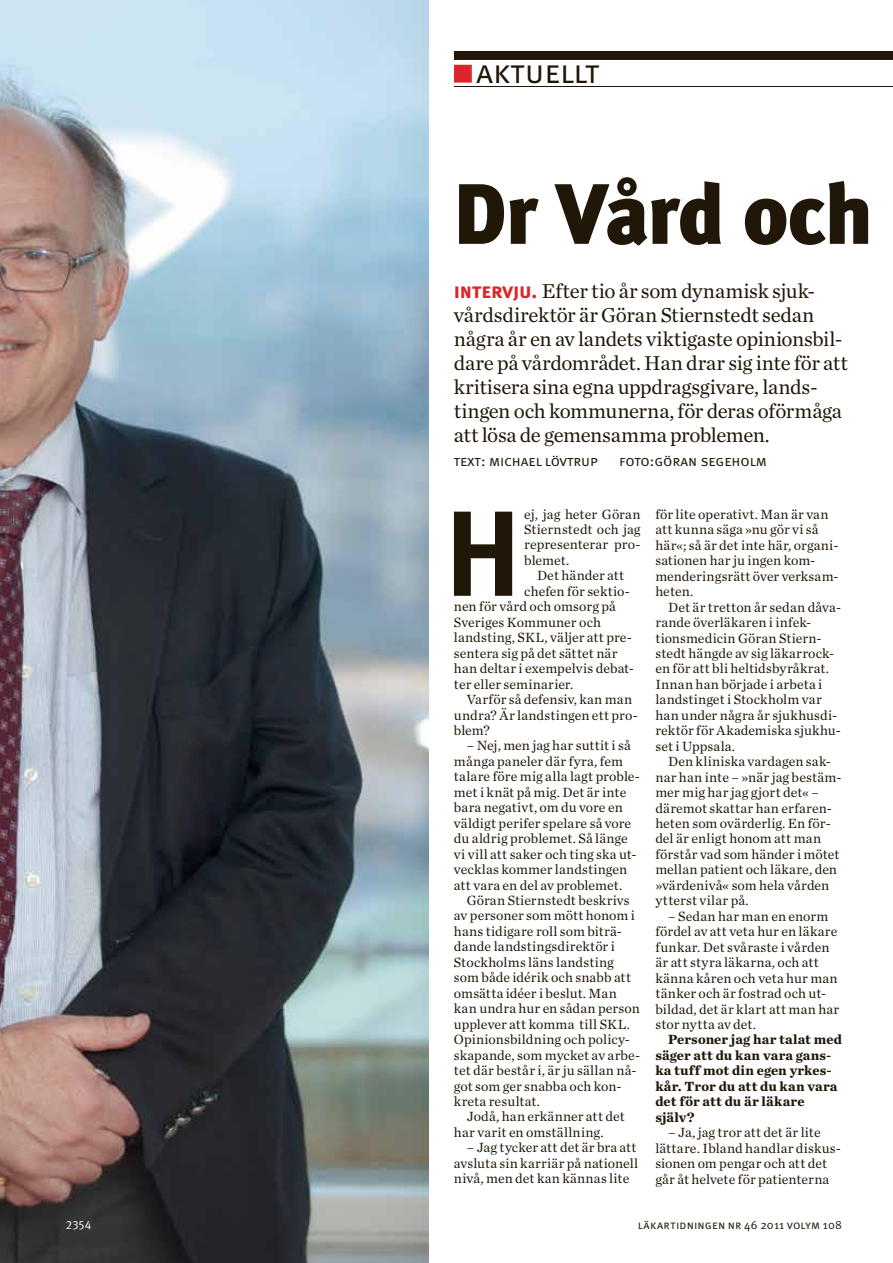
<style>
.page{position:relative;width:893px;height:1263px;background:#fff}
.page>*{position:absolute;margin:0;border:0;box-sizing:border-box;transform-origin:0 0}
.t1{font:121.05px "Meta LT Bold";color:#211709}
.t2{font:85.5px "Meta LT Black";letter-spacing:-.02em;color:#211709}
.t3{font:33px "Meta LT Normal Small Caps";color:#211709}
.t4{font:21px/24px "Chronicle LT Text";letter-spacing:-.01em;color:#211709}
.t5{font:15px "Meta LT Normal Small Caps";color:#211709}
.t6{font:13.95px/15.5px "Chronicle LT Text";letter-spacing:.01em;color:#211709}
.t7{font:700 13.95px/15.5px "Chronicle LT Text";letter-spacing:.01em;color:#211709}
.t8{font:12px "Meta LT Normal Small Caps";letter-spacing:.015em;color:#211709}
.t9{font:12px "Meta LT Normal Utilities";color:#fff}
.s1{color:#dc242a}
.s2{font-family:"Meta LT Bold Small Caps";color:#dc242a}
</style>
<div class="page">
<div style="left:454px;top:51px;width:439px;height:9px;background:#211709"></div>
<hr style="left:454px;top:86px;width:439px;height:1px;background:#211709">
<div style="left:454px;top:65px;width:18px;height:18px;border:2px solid #dc242a"></div>
<img style="left:0;top:0;width:429px;height:1263px">
<p class="t9" style="left:66px;top:1218px;width:27px">2354</p>
<h3 class="t3" style="left:454px;top:52px;width:147px"><span class="s1">■</span> aktuellt</h3>
<h2 class="t2" style="left:454px;top:163px;width:421px">Dr Vård och</h2>
<p class="t4" style="left:454px;top:278px;width:396px"><span class="s2">intervju.</span> Efter tio år som dynamisk sjuk&shy;vårdsdirektör är Göran Stiernstedt sedan några år en av landets viktigaste opinionsbil&shy;dare på vårdområdet. Han drar sig inte för att kritisera sina egna uppdragsgivare, lands&shy;tingen och kommunerna, för deras oförmåga att lösa de gemensamma problemen.</p>
<p class="t5" style="left:454px;top:452px;width:145px">text: michael lövtrup</p>
<p class="t5" style="left:619px;top:452px;width:149px">foto:göran segeholm</p>
<h1 class="t1" style="left:445px;top:482px;width:77px">H</h1>
<p class="t6" style="left:524px;top:506px;width:118px;text-align:justify">ej, jag heter Göran Stiernstedt och jag representerar pro&shy;blemet.</p>
<p class="t6" style="left:537px;top:568px;width:89px">Det händer att</p>
<p class="t6" style="left:524px;top:583px;width:107px">chefen för sektio-</p>
<p class="t6" style="left:454px;top:599px;width:163px">nen för vård och omsorg på</p>
<p class="t6" style="left:454px;top:614px;width:149px">Sveriges Kommuner och</p>
<p class="t6" style="left:454px;top:630px;width:179px">landsting, SKL, väljer att pre-</p>
<p class="t6" style="left:454px;top:645px;width:165px">sentera sig på det sättet när</p>
<p class="t6" style="left:454px;top:661px;width:181px">han deltar i exempelvis debat-</p>
<p class="t6" style="left:454px;top:676px;width:121px">ter eller seminarier.</p>
<p class="t6" style="left:467px;top:691px;width:167px">Varför så defensiv, kan man</p>
<p class="t6" style="left:454px;top:707px;width:185px">undra? Är landstingen ett pro-</p>
<p class="t6" style="left:454px;top:722px;width:37px">blem?</p>
<p class="t6" style="left:454px;top:738px;width:188px;text-indent:13px">– Nej, men jag har suttit i så många paneler där fyra, fem talare före mig alla lagt proble&shy;met i knät på mig. Det är inte bara negativt, om du vore en väldigt perifer spelare så vore du aldrig problemet. Så länge vi vill att saker och ting ska ut&shy;vecklas kommer landstingen att vara en del av problemet.</p>
<p class="t6" style="left:454px;top:892px;width:188px;text-indent:13px">Göran Stiernstedt beskrivs av personer som mött honom i hans tidigare roll som biträ&shy;dande landstingsdirektör i<br>Stockholms läns landsting som både idérik och snabb att omsätta idéer i beslut. Man kan undra hur en sådan person upplever att komma till SKL.<br>Opinionsbildning och policy&shy;skapande, som mycket av arbe&shy;tet där består i, är ju sällan nå&shy;got som ger snabba och kon&shy;kreta resultat.</p>
<p class="t6" style="left:454px;top:1109px;width:172px;text-indent:13px">Jodå, han erkänner att det har varit en omställning.</p>
<p class="t6" style="left:454px;top:1140px;width:186px;text-align:justify;text-indent:13px">– Jag tycker att det är bra att avsluta sin karriär på nationell nivå, men det kan kännas lite</p>
<p class="t6" style="left:655px;top:506px;width:185px">för lite operativt. Man är van att kunna säga »nu gör vi så här«; så är det inte här, organi&shy;sationen har ju ingen kom&shy;menderingsrätt över verksam&shy;heten.</p>
<p class="t6" style="left:655px;top:599px;width:187px;text-indent:13px">Det är tretton år sedan dåva&shy;rande överläkaren i infek&shy;tionsmedicin Göran Stiern&shy;stedt hängde av sig läkarrock&shy;en för att bli heltidsbyråkrat.<br>Innan han började i arbeta i landstinget i Stockholm var han under några år sjukhusdi&shy;rektör för Akademiska sjukhu&shy;set i Uppsala.</p>
<p class="t6" style="left:655px;top:754px;width:188px;text-indent:13px">Den kliniska vardagen sak&shy;nar han inte – »när jag bestäm&shy;mer mig har jag gjort det« – däremot skattar han erfaren&shy;heten som ovärderlig. En för&shy;del är enligt honom att man förstår vad som händer i mötet mellan patient och läkare, den »värdenivå« som hela vården ytterst vilar på.</p>
<p class="t6" style="left:655px;top:908px;width:185px;text-indent:13px">– Sedan har man en enorm fördel av att veta hur en läkare funkar. Det svåraste i vården är att styra läkarna, och att känna kåren och veta hur man tänker och är fostrad och ut&shy;bildad, det är klart att man har stor nytta av det.</p>
<p class="t7" style="left:655px;top:1032px;width:188px;text-indent:13px">Personer jag har talat med säger att du kan vara gans&shy;ka tuff mot din egen yrkes&shy;kår. Tror du att du kan vara det för att du är läkare själv?</p>
<p class="t6" style="left:655px;top:1125px;width:187px;text-indent:13px">– Ja, jag tror att det är lite lättare. Ibland handlar diskus&shy;sionen om pengar och att det går åt helvete för patienterna</p>
<p class="t8" style="left:638px;top:1218px;width:206px">läkartidningen nr 46 2011 volym 108</p>
</div>
